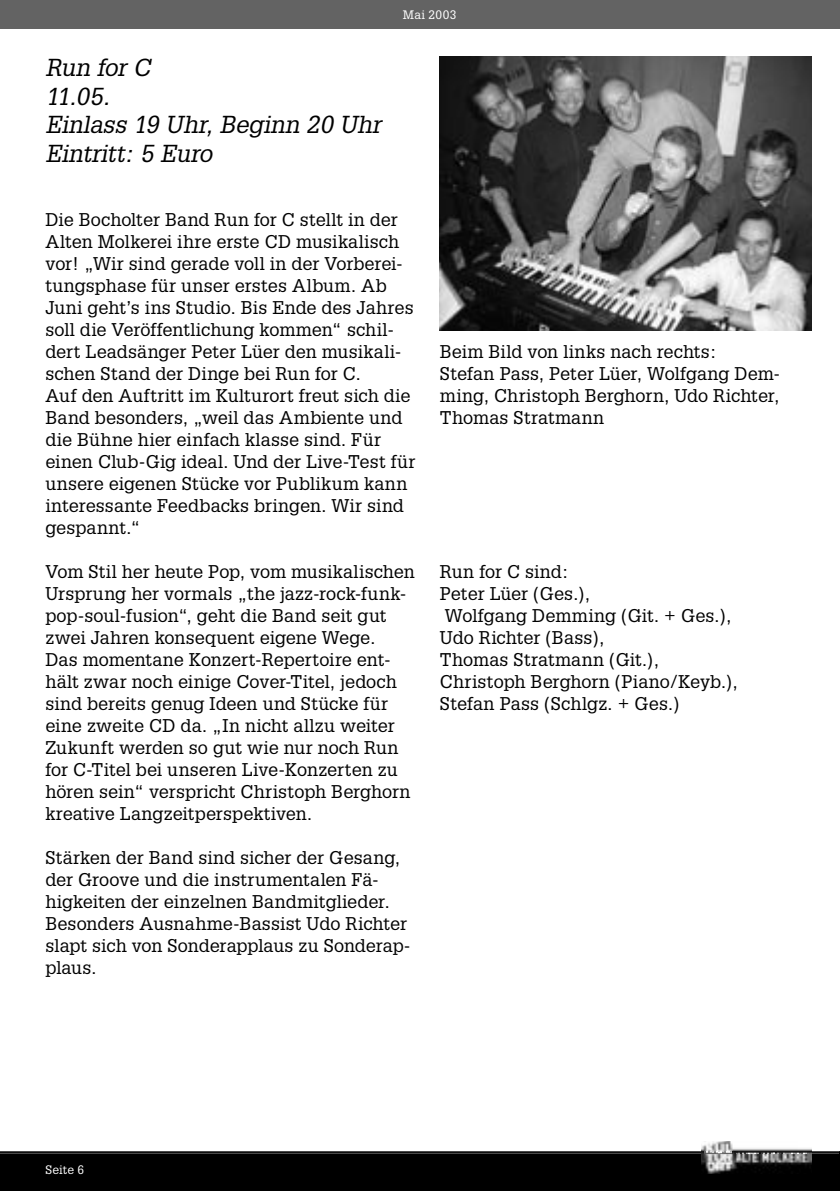
<style>
.page{position:relative;width:840px;height:1191px;background:#fff}
.page>*{position:absolute;margin:0;border:0;box-sizing:border-box;transform-origin:0 0}
.t1{font:italic 24px/28.8px "Glypha";letter-spacing:-.005em;color:#000}
.t2{font:18px/22px "Glypha";color:#000}
.t3{font:12px "Glypha";letter-spacing:.03em;color:#fff}
</style>
<div class="page">
<img style="left:439px;top:57px;width:372px;height:274px">
<div style="left:0;top:0;width:839px;height:28px;background:#636363"></div>
<img style="left:701px;top:1141px;width:110px;height:10px">
<svg style="left:0;top:1151px;width:840px;height:40px;background:#090909"></svg>
<svg style="left:839px;top:0;width:1px;height:28px"></svg>
<h1 class="t1" style="left:45px;top:52px;width:337px">Run for C<br>11.05.<br>Einlass 19 Uhr, Beginn 20 Uhr<br>Eintritt: 5 Euro</h1>
<p class="t3" style="left:402px;top:7px;width:55px">Mai 2003</p>
<p class="t2" style="left:45px;top:208px;width:371px">Die Bocholter Band Run for C stellt in der Alten Molkerei ihre erste CD musikalisch vor! „Wir sind gerade voll in der Vorberei&shy;tungsphase für unser erstes Album. Ab Juni geht’s ins Studio. Bis Ende des Jahres soll die Veröffentlichung kommen“ schil&shy;dert Leadsänger Peter Lüer den musikali&shy;schen Stand der Dinge bei Run for C.<br>Auf den Auftritt im Kulturort freut sich die Band besonders, „weil das Ambiente und die Bühne hier einfach klasse sind. Für einen Club-Gig ideal. Und der Live-Test für unsere eigenen Stücke vor Publikum kann interessante Feedbacks bringen. Wir sind gespannt.“</p>
<p class="t2" style="left:45px;top:560px;width:371px">Vom Stil her heute Pop, vom musikalischen Ursprung her vormals „the jazz-rock-funk&shy;pop-soul-fusion“, geht die Band seit gut zwei Jahren konsequent eigene Wege.<br>Das momentane Konzert-Repertoire ent&shy;hält zwar noch einige Cover-Titel, jedoch sind bereits genug Ideen und Stücke für eine zweite CD da. „In nicht allzu weiter Zukunft werden so gut wie nur noch Run for C-Titel bei unseren Live-Konzerten zu hören sein“ verspricht Christoph Berghorn kreative Langzeitperspektiven.</p>
<p class="t2" style="left:45px;top:846px;width:366px">Stärken der Band sind sicher der Gesang, der Groove und die instrumentalen Fä&shy;higkeiten der einzelnen Bandmitglieder.<br>Besonders Ausnahme-Bassist Udo Richter slapt sich von Sonderapplaus zu Sonderap&shy;plaus.</p>
<p class="t2" style="left:439px;top:340px;width:341px">Beim Bild von links nach rechts:<br>Stefan Pass, Peter Lüer, Wolfgang Dem&shy;ming, Christoph Berghorn, Udo Richter,<br>Thomas Stratmann</p>
<p class="t2" style="left:439px;top:560px;width:299px">Run for C sind:<br>Peter Lüer (Ges.),<br>Wolfgang Demming (Git. + Ges.),<br>Udo Richter (Bass),<br>Thomas Stratmann (Git.),<br>Christoph Berghorn (Piano/Keyb.),<br>Stefan Pass (Schlgz. + Ges.)</p>
<p class="t3" style="left:45px;top:1162px;width:40px">Seite 6</p>
</div>
